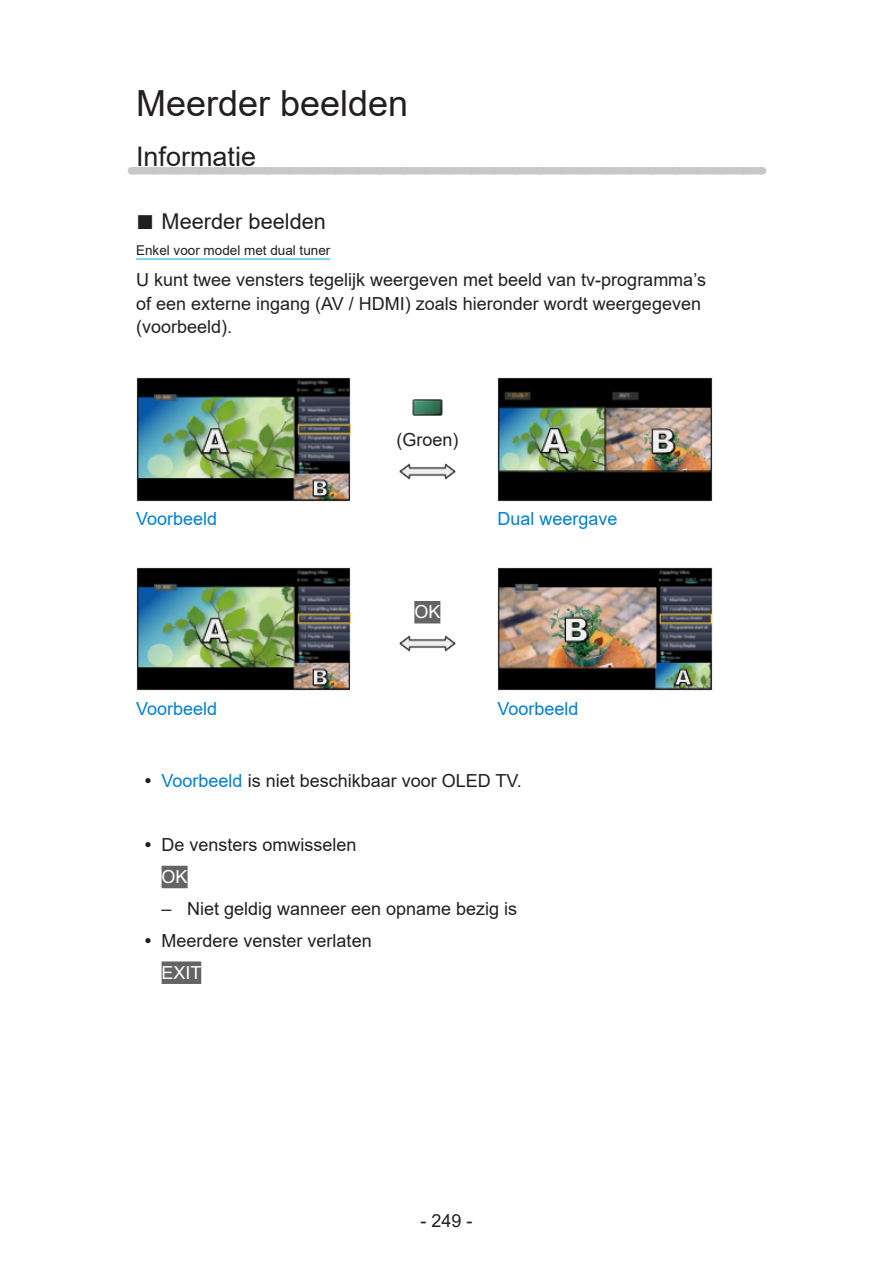
<style>
.page{position:relative;width:893px;height:1263px;background:#fff}
.page>*{position:absolute;margin:0;border:0;box-sizing:border-box;transform-origin:0 0}
.t1{font:36px "Arial";color:#231f20}
.t2{font:27px "Arial";color:#231f20}
.t3{font:21.75px "Arial";color:#231f20}
.t4{font:18px/23.4px "Arial";color:#231f20}
.t5{font:18px "Arial";color:#0080d0}
.t6{font:18px "Arial";color:#fff}
.t7{font:13.5px "Arial";color:#231f20}
.s1{font-size:30px}
.s2{color:#0080d0}
.s3{color:#fff}
</style>
<div class="page">
<div style="left:131px;top:167px;width:631px;height:8px;background:#c8c8c8"></div>
<svg style="left:154px;top:174px;width:596px;height:1px"></svg>
<hr style="left:136px;top:259px;width:194px;height:1px;background:#00aeef">
<div style="left:162px;top:866px;width:26px;height:22px;background:#646464"></div>
<div style="left:162px;top:961px;width:39px;height:23px;background:#646464"></div>
<img style="left:136px;top:378px;width:215px;height:124px">
<img style="left:412px;top:399px;width:31px;height:17px">
<img style="left:399px;top:463px;width:56px;height:17px">
<img style="left:497px;top:378px;width:215px;height:124px">
<img style="left:136px;top:567px;width:215px;height:124px">
<div style="left:414px;top:601px;width:26px;height:22px;background:#646464"></div>
<img style="left:399px;top:635px;width:56px;height:17px">
<img style="left:497px;top:567px;width:215px;height:124px">
<h1 class="t1" style="left:136px;top:78px;width:274px">Meerder beelden</h1>
<h2 class="t2" style="left:136px;top:138px;width:122px">Informatie</h2>
<p class="t3" style="left:136px;top:206px;width:191px"><span class="s1">■</span> Meerder beelden</p>
<p class="t7" style="left:136px;top:240px;width:196px">Enkel voor model met dual tuner</p>
<p class="t4" style="left:136px;top:268px;width:571px">U kunt twee vensters tegelijk weergeven met beeld van tv-programma’s of een externe ingang (AV / HDMI) zoals hieronder wordt weergegeven (voorbeeld).</p>
<p class="t4" style="left:396px;top:428px;width:64px">(Groen)</p>
<p class="t5" style="left:136px;top:507px;width:83px">Voorbeeld</p>
<p class="t5" style="left:497px;top:507px;width:122px">Dual weergave</p>
<p class="t6" style="left:414px;top:599px;width:28px">OK</p>
<p class="t5" style="left:136px;top:696px;width:83px">Voorbeeld</p>
<p class="t5" style="left:497px;top:696px;width:83px">Voorbeeld</p>
<p class="t4" style="left:145px;top:769px;width:379px"><sup>●</sup> <span class="s2">Voorbeeld</span> is niet beschikbaar voor OLED TV.</p>
<p class="t4" style="left:162px;top:829px;width:197px;line-height:32px;text-indent:-17px"><sup>●</sup> De vensters omwisselen<br><span class="s3">OK</span></p>
<p class="t4" style="left:162px;top:897px;width:357px">– Niet geldig wanneer een opname bezig is</p>
<p class="t4" style="left:162px;top:924px;width:212px;line-height:32px;text-indent:-17px"><sup>●</sup> Meerdere venster verlaten<br><span class="s3">EXIT</span></p>
<p class="t4" style="left:420px;top:1209px;width:54px">- 249 -</p>
</div>
